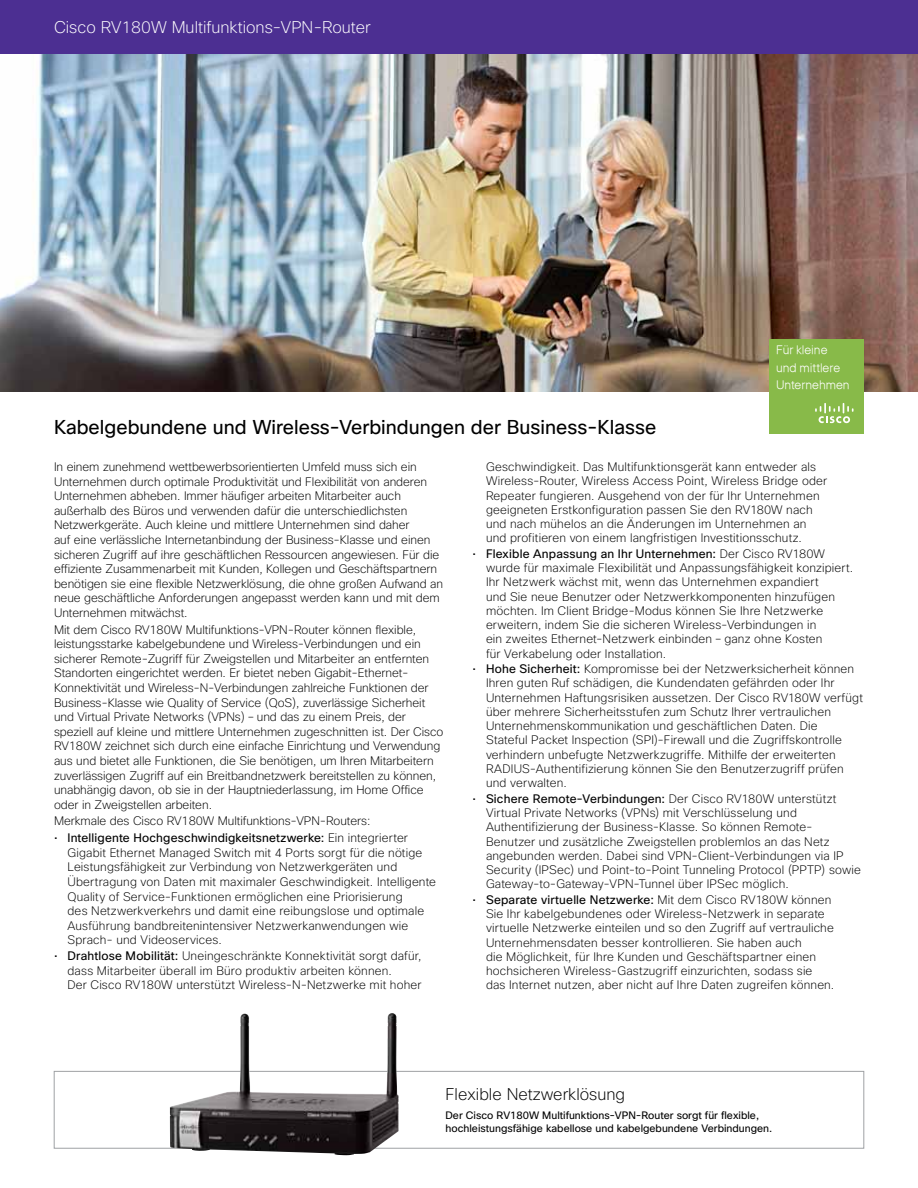
<style>
.page{position:relative;width:918px;height:1188px;background:#fff}
.page>*{position:absolute;margin:0;border:0;box-sizing:border-box;transform-origin:0 0}
.t1{font:19.5px "Cisco Sans";color:#000}
.t2{font:200 16.5px "Cisco Sans";color:#fff}
.t3{font:200 16.5px "Cisco Sans";color:#000}
.t4{font:200 12px/14.2px "Cisco Sans";letter-spacing:.01em;color:#000}
.t5{font:12px/17.2px "Ciscolight";color:#fff}
.t6{font:10.5px/13.5px "Cisco Sans";color:#000}
.s1{font-weight:400}
</style>
<div class="page">
<img style="left:0;top:54px;width:918px;height:338px">
<div style="left:0;top:0;width:918px;height:54px;background:#4c2f92"></div>
<div style="left:770px;top:339px;width:94px;height:95px;background:#88ba49"></div>
<svg style="left:815px;top:403px;width:39px;height:20px"></svg>
<div style="left:54px;top:1071px;width:810px;height:77px;border:1px solid #9fa1a4"></div>
<img style="left:170px;top:1013px;width:229px;height:142px">
<h2 class="t2" style="left:54px;top:17px;width:318px">Cisco RV180W Multifunktions-VPN-Router</h2>
<p class="t5" style="left:776px;top:341px;width:75px">Für kleine und mittlere<br>Unternehmen</p>
<h1 class="t1" style="left:54px;top:414px;width:604px">Kabelgebundene und Wireless-Verbindungen der Business-Klasse</h1>
<p class="t4" style="left:54px;top:459px;width:391px">In einem zunehmend wettbewerbsorientierten Umfeld muss sich ein Unternehmen durch optimale Produktivität und Flexibilität von anderen Unternehmen abheben. Immer häufiger arbeiten Mitarbeiter auch außerhalb des Büros und verwenden dafür die unterschiedlichsten Netzwerkgeräte. Auch kleine und mittlere Unternehmen sind daher<br>auf eine verlässliche Internetanbindung der Business-Klasse und einen sicheren Zugriff auf ihre geschäftlichen Ressourcen angewiesen. Für die effiziente Zusammenarbeit mit Kunden, Kollegen und Geschäftspartnern benötigen sie eine flexible Netzwerklösung, die ohne großen Aufwand an neue geschäftliche Anforderungen angepasst werden kann und mit dem Unternehmen mitwächst.</p>
<p class="t4" style="left:54px;top:622px;width:391px">Mit dem Cisco RV180W Multifunktions-VPN-Router können flexible, leistungsstarke kabelgebundene und Wireless-Verbindungen und ein sicherer Remote-Zugriff für Zweigstellen und Mitarbeiter an entfernten Standorten eingerichtet werden. Er bietet neben Gigabit-Ethernet-Konnektivität und Wireless-N-Verbindungen zahlreiche Funktionen der Business-Klasse wie Quality of Service (QoS), zuverlässige Sicherheit und Virtual Private Networks (VPNs) – und das zu einem Preis, der speziell auf kleine und mittlere Unternehmen zugeschnitten ist. Der Cisco RV180W zeichnet sich durch eine einfache Einrichtung und Verwendung aus und bietet alle Funktionen, die Sie benötigen, um Ihren Mitarbeitern zuverlässigen Zugriff auf ein Breitbandnetzwerk bereitstellen zu können, unabhängig davon, ob sie in der Hauptniederlassung, im Home Office oder in Zweigstellen arbeiten.</p>
<p class="t4" style="left:54px;top:814px;width:318px">Merkmale des Cisco RV180W Multifunktions-VPN-Routers:</p>
<p class="t4" style="left:68px;top:831px;width:370px;text-indent:-14px">• <span class="s1">Intelligente Hochgeschwindigkeitsnetzwerke:</span> Ein integrierter Gigabit Ethernet Managed Switch mit 4 Ports sorgt für die nötige Leistungsfähigkeit zur Verbindung von Netzwerkgeräten und Übertragung von Daten mit maximaler Geschwindigkeit. Intelligente Quality of Service-Funktionen ermöglichen eine Priorisierung<br>des Netzwerkverkehrs und damit eine reibungslose und optimale Ausführung bandbreitenintensiver Netzwerkanwendungen wie Sprach- und Videoservices.</p>
<p class="t4" style="left:68px;top:948px;width:356px;text-indent:-14px">• <span class="s1">Drahtlose Mobilität:</span> Uneingeschränkte Konnektivität sorgt dafür, dass Mitarbeiter überall im Büro produktiv arbeiten können.<br>Der Cisco RV180W unterstützt Wireless-N-Netzwerke mit hoher</p>
<p class="t4" style="left:486px;top:460px;width:343px">Geschwindigkeit. Das Multifunktionsgerät kann entweder als Wireless-Router, Wireless Access Point, Wireless Bridge oder Repeater fungieren. Ausgehend von der für Ihr Unternehmen geeigneten Erstkonfiguration passen Sie den RV180W nach und nach mühelos an die Änderungen im Unternehmen an und profitieren von einem langfristigen Investitionsschutz.</p>
<p class="t4" style="left:486px;top:546px;width:369px;text-indent:-14px">• <span class="s1">Flexible Anpassung an Ihr Unternehmen:</span> Der Cisco RV180W wurde für maximale Flexibilität und Anpassungsfähigkeit konzipiert.<br>Ihr Netzwerk wächst mit, wenn das Unternehmen expandiert<br>und Sie neue Benutzer oder Netzwerkkomponenten hinzufügen möchten. Im Client Bridge-Modus können Sie Ihre Netzwerke erweitern, indem Sie die sicheren Wireless-Verbindungen in<br>ein zweites Ethernet-Netzwerk einbinden – ganz ohne Kosten<br>für Verkabelung oder Installation.</p>
<p class="t4" style="left:486px;top:662px;width:378px;text-indent:-14px">• <span class="s1">Hohe Sicherheit:</span> Kompromisse bei der Netzwerksicherheit können Ihren guten Ruf schädigen, die Kundendaten gefährden oder Ihr Unternehmen Haftungsrisiken aussetzen. Der Cisco RV180W verfügt über mehrere Sicherheitsstufen zum Schutz Ihrer vertraulichen Unternehmenskommunikation und geschäftlichen Daten. Die<br>Stateful Packet Inspection (SPI)-Firewall und die Zugriffskontrolle verhindern unbefugte Netzwerkzugriffe. Mithilfe der erweiterten RADIUS-Authentifizierung können Sie den Benutzerzugriff prüfen und verwalten.</p>
<p class="t4" style="left:486px;top:791px;width:376px;text-indent:-14px">• <span class="s1">Sichere Remote-Verbindungen:</span> Der Cisco RV180W unterstützt Virtual Private Networks (VPNs) mit Verschlüsselung und Authentifizierung der Business-Klasse. So können Remote-Benutzer und zusätzliche Zweigstellen problemlos an das Netz angebunden werden. Dabei sind VPN-Client-Verbindungen via IP Security (IPSec) und Point-to-Point Tunneling Protocol (PPTP) sowie Gateway-to-Gateway-VPN-Tunnel über IPSec möglich.</p>
<p class="t4" style="left:486px;top:892px;width:350px;text-indent:-14px">• <span class="s1">Separate virtuelle Netzwerke:</span> Mit dem Cisco RV180W können Sie Ihr kabelgebundenes oder Wireless-Netzwerk in separate virtuelle Netzwerke einteilen und so den Zugriff auf vertrauliche Unternehmensdaten besser kontrollieren. Sie haben auch<br>die Möglichkeit, für Ihre Kunden und Geschäftspartner einen hochsicheren Wireless-Gastzugriff einzurichten, sodass sie das Internet nutzen, aber nicht auf Ihre Daten zugreifen können.</p>
<h2 class="t3" style="left:446px;top:1084px;width:181px">Flexible Netzwerklösung</h2>
<p class="t6" style="left:446px;top:1108px;width:328px">Der Cisco RV180W Multifunktions-VPN-Router sorgt für flexible, hochleistungsfähige kabellose und kabelgebundene Verbindungen.</p>
</div>
